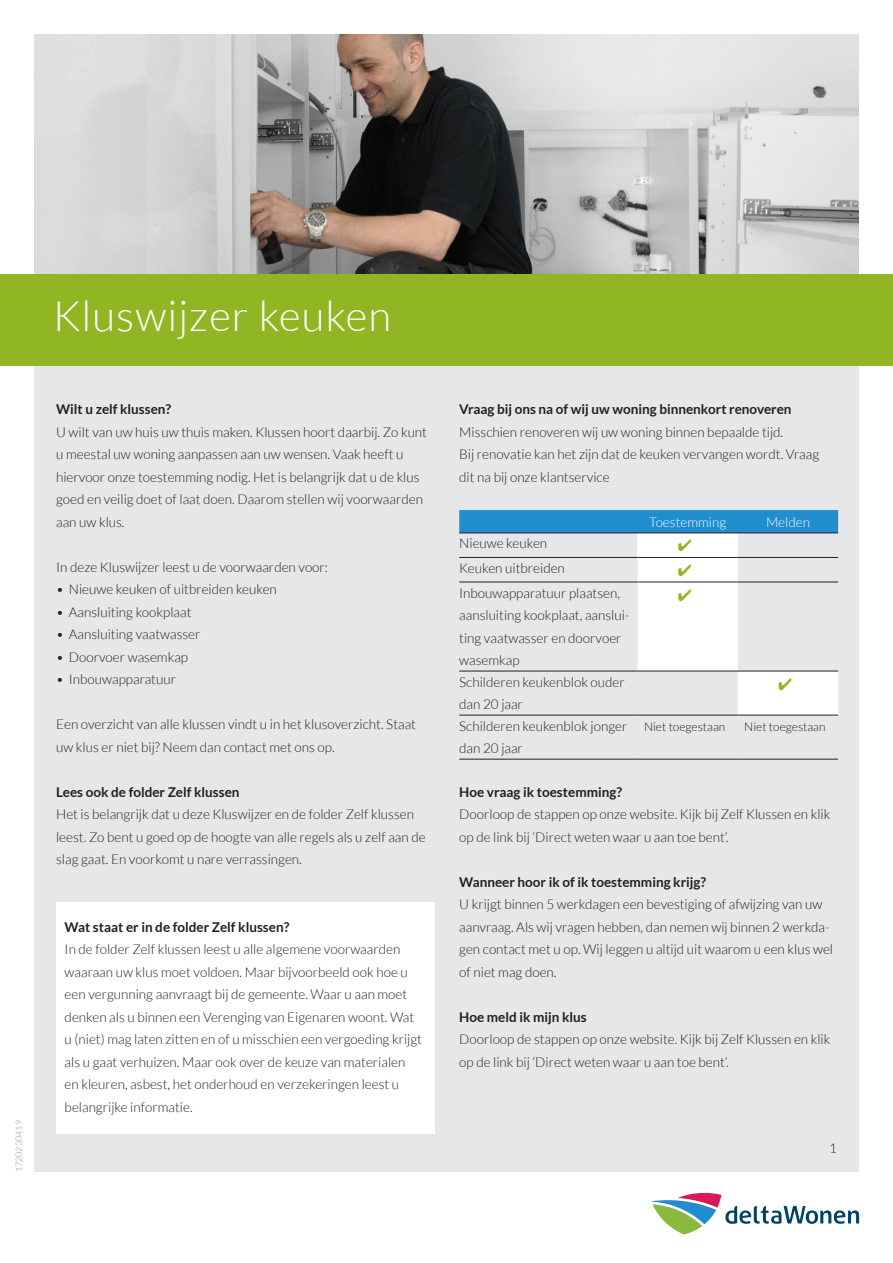
<style>
.page{position:relative;width:893px;height:1263px;background:#fff}
.page>*{position:absolute;margin:0;border:0;box-sizing:border-box;transform-origin:0 0}
.t1{font:300 42px "Lato";letter-spacing:.025em;color:#fff}
.t2{font:300 13.5px/22.5px "Lato";color:#231f20}
.t3{font:700 13.5px "Lato";color:#231f20}
.t4{font:300 13.5px "Lato";color:#fff}
.t5{font:300 12px "Lato";color:#231f20}
.t6{font:300 9px "Lato";color:#939598}
</style>
<div class="page">
<img style="left:34px;top:34px;width:825px;height:240px">
<div style="left:34px;top:277px;width:825px;height:894px;background:#e6e7e9"></div>
<div style="left:56px;top:903px;width:379px;height:231px;background:#fff"></div>
<div style="left:459px;top:510px;width:379px;height:22px;background:#208ece"></div>
<div style="left:638px;top:533px;width:100px;height:24px;background:#fff"></div>
<hr style="left:459px;top:532px;width:179px;height:1px;background:#231f20">
<hr style="left:638px;top:532px;width:100px;height:1px;background:#231f20">
<hr style="left:738px;top:532px;width:100px;height:1px;background:#231f20">
<hr style="left:459px;top:557px;width:179px;height:1px;background:#231f20">
<hr style="left:459px;top:582px;width:179px;height:1px;background:#231f20">
<hr style="left:459px;top:671px;width:179px;height:1px;background:#231f20">
<hr style="left:459px;top:715px;width:179px;height:1px;background:#231f20">
<hr style="left:638px;top:715px;width:100px;height:1px;background:#231f20">
<hr style="left:738px;top:715px;width:100px;height:1px;background:#231f20">
<hr style="left:459px;top:759px;width:179px;height:1px;background:#231f20">
<hr style="left:638px;top:759px;width:100px;height:1px;background:#231f20">
<hr style="left:738px;top:759px;width:100px;height:1px;background:#231f20">
<div style="left:0;top:274px;width:893px;height:92px;background:#90b723"></div>
<svg style="left:652px;top:1193px;width:207px;height:41px"></svg>
<svg style="left:638px;top:557px;width:200px;height:158px"></svg>
<p class="t6" style="left:14px;top:1172px;width:54px;rotate:-90deg">1720230419</p>
<h1 class="t1" style="left:53px;top:294px;width:340px">Kluswijzer keuken</h1>
<p class="t3" style="left:56px;top:401px;width:117px">Wilt u zelf klussen?</p>
<p class="t2" style="left:56px;top:420px;width:372px">U wilt van uw huis uw thuis maken. Klussen hoort daarbij. Zo kunt u meestal uw woning aanpassen aan uw wensen. Vaak heeft u hiervoor onze toestemming nodig. Het is belangrijk dat u de klus goed en veilig doet of laat doen. Daarom stellen wij voorwaarden aan uw klus.</p>
<p class="t2" style="left:56px;top:555px;width:274px">In deze Kluswijzer leest u de voorwaarden voor:</p>
<p class="t2" style="left:56px;top:578px;width:222px">• Nieuwe keuken of uitbreiden keuken</p>
<p class="t2" style="left:56px;top:600px;width:137px">• Aansluiting kookplaat</p>
<p class="t2" style="left:56px;top:623px;width:146px">• Aansluiting vaatwasser</p>
<p class="t2" style="left:56px;top:646px;width:133px">• Doorvoer wasemkap</p>
<p class="t2" style="left:56px;top:668px;width:121px">• Inbouwapparatuur</p>
<p class="t2" style="left:56px;top:713px;width:361px">Een overzicht van alle klussen vindt u in het klusoverzicht. Staat uw klus er niet bij? Neem dan contact met ons op.</p>
<p class="t3" style="left:56px;top:784px;width:185px">Lees ook de folder Zelf klussen</p>
<p class="t2" style="left:56px;top:803px;width:371px">Het is belangrijk dat u deze Kluswijzer en de folder Zelf klussen leest. Zo bent u goed op de hoogte van alle regels als u zelf aan de slag gaat. En voorkomt u nare verrassingen.</p>
<p class="t3" style="left:65px;top:919px;width:226px">Wat staat er in de folder Zelf klussen?</p>
<p class="t2" style="left:65px;top:938px;width:359px">In de folder Zelf klussen leest u alle algemene voorwaarden waaraan uw klus moet voldoen. Maar bijvoorbeeld ook hoe u een vergunning aanvraagt bij de gemeente. Waar u aan moet denken als u binnen een Verenging van Eigenaren woont. Wat u (niet) mag laten zitten en of u misschien een vergoeding krijgt als u gaat verhuizen. Maar ook over de keuze van materialen en kleuren, asbest, het onderhoud en verzekeringen leest u belangrijke informatie.</p>
<p class="t3" style="left:459px;top:401px;width:334px">Vraag bij ons na of wij uw woning binnenkort renoveren</p>
<p class="t2" style="left:459px;top:421px;width:361px">Misschien renoveren wij uw woning binnen bepaalde tijd.<br>Bij renovatie kan het zijn dat de keuken vervangen wordt. Vraag dit na bij onze klantservice</p>
<p class="t4" style="left:649px;top:515px;width:78px">Toestemming</p>
<p class="t4" style="left:766px;top:515px;width:45px">Melden</p>
<p class="t2" style="left:459px;top:532px;width:89px">Nieuwe keuken</p>
<p class="t2" style="left:459px;top:557px;width:107px">Keuken uitbreiden</p>
<p class="t2" style="left:459px;top:581px;width:172px">Inbouwapparatuur plaatsen, aansluiting kookplaat, aanslui&shy;ting vaatwasser en doorvoer wasemkap</p>
<p class="t2" style="left:459px;top:670px;width:167px">Schilderen keukenblok ouder dan 20 jaar</p>
<p class="t2" style="left:459px;top:715px;width:170px">Schilderen keukenblok jonger dan 20 jaar</p>
<p class="t5" style="left:644px;top:720px;width:83px">Niet toegestaan</p>
<p class="t5" style="left:744px;top:720px;width:83px">Niet toegestaan</p>
<p class="t3" style="left:459px;top:784px;width:164px">Hoe vraag ik toestemming?</p>
<p class="t2" style="left:459px;top:803px;width:373px">Doorloop de stappen op onze website. Kijk bij Zelf Klussen en klik op de link bij ‘Direct weten waar u aan toe bent’.</p>
<p class="t3" style="left:459px;top:874px;width:248px">Wanneer hoor ik of ik toestemming krijg?</p>
<p class="t2" style="left:459px;top:893px;width:375px">U krijgt binnen 5 werkdagen een bevestiging of afwijzing van uw aanvraag. Als wij vragen hebben, dan nemen wij binnen 2 werkda&shy;gen contact met u op. Wij leggen u altijd uit waarom u een klus wel of niet mag doen.</p>
<p class="t3" style="left:459px;top:1009px;width:129px">Hoe meld ik mijn klus</p>
<p class="t2" style="left:459px;top:1028px;width:373px">Doorloop de stappen op onze website. Kijk bij Zelf Klussen en klik op de link bij ‘Direct weten waar u aan toe bent’.</p>
<p class="t2" style="left:829px;top:1137px;width:9px">1</p>
</div>
